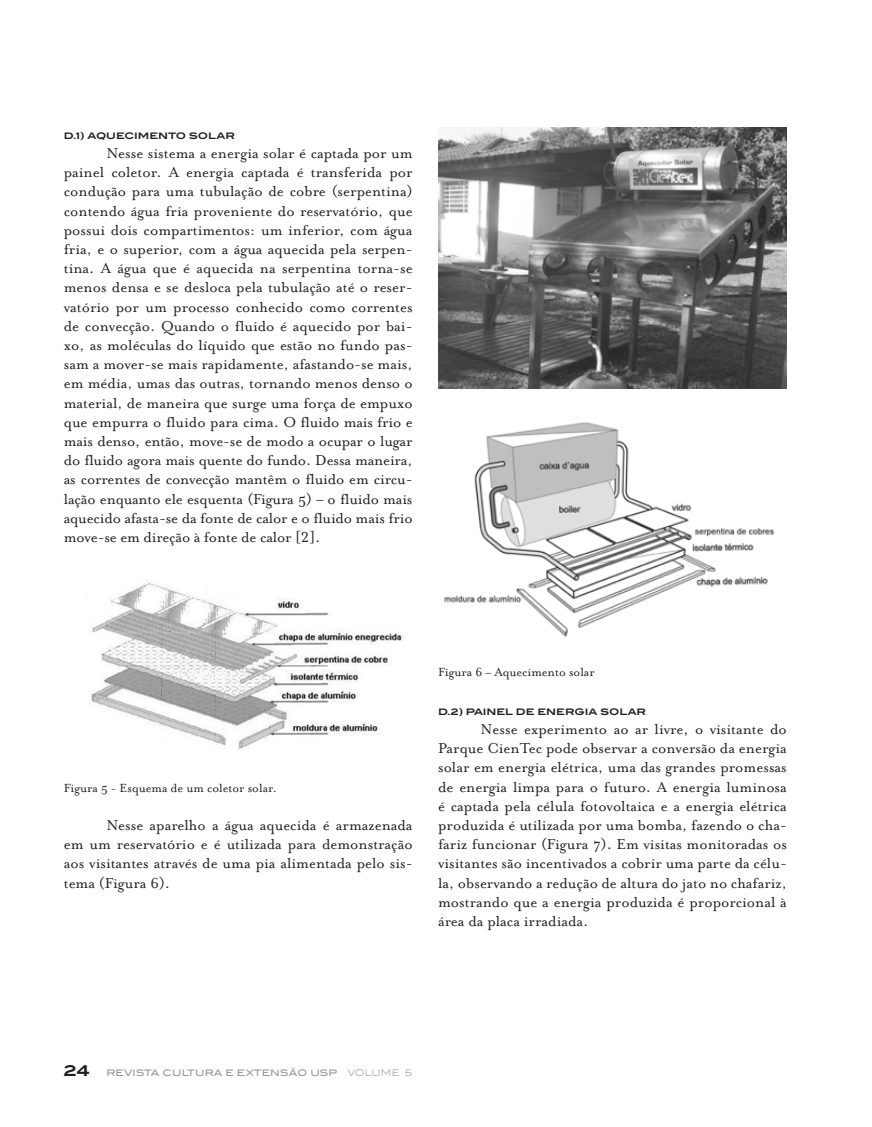
<style>
.page{position:relative;width:872px;height:1127px;background:#fff}
.page>*{position:absolute;margin:0;border:0;box-sizing:border-box;transform-origin:0 0}
.t1{font:16.5px/19.2px "Mrs Eaves Roman";color:#231f20;text-align:justify}
.t2{font:13.5px "Mrs Eaves Roman";color:#231f20}
.t3{font:700 9px "Blair ITC";color:#231f20}
.t4{font:500 9px "Blair ITC";letter-spacing:.02em;color:#939598}
.s1{font-family:"Mrs Eaves Fractions"}
.s2{font-weight:700;font-size:15px;color:#231f20}
.s3{font-weight:300}
</style>
<div class="page">
<img style="left:91px;top:583px;width:314px;height:166px">
<img style="left:438px;top:128px;width:349px;height:260px">
<img style="left:444px;top:422px;width:330px;height:215px">
<p class="t3" style="left:64px;top:130px;width:172px">D.1) AQUECIMENTO SOLAR</p>
<p class="t1" style="left:64px;top:144px;width:350px;text-indent:43px">Nesse sistema a energia solar é captada por um painel coletor. A energia captada é transferida por condução para uma tubulação de cobre (serpentina) contendo água fria proveniente do reservatório, que possui dois compartimentos: um inferior, com água fria, e o superior, com a água aquecida pela serpen&shy;tina. A água que é aquecida na serpentina torna-se menos densa e se desloca pela tubulação até o reser&shy;vatório por um processo conhecido como correntes de convecção. Quando o fluido é aquecido por bai&shy;xo, as moléculas do líquido que estão no fundo pas&shy;sam a mover-se mais rapidamente, afastando-se mais, em média, umas das outras, tornando menos denso o material, de maneira que surge uma força de empuxo que empurra o fluido para cima. O fluido mais frio e mais denso, então, move-se de modo a ocupar o lugar do fluido agora mais quente do fundo. Dessa maneira, as correntes de convecção mantêm o fluido em circu&shy;lação enquanto ele esquenta (Figura 5) – o fluido mais aquecido afasta-se da fonte de calor e o fluido mais frio move-se em direção à fonte de calor <span class="s1">[2]</span>.</p>
<p class="t2" style="left:64px;top:780px;width:215px">Figura 5 - Esquema de um coletor solar.</p>
<p class="t1" style="left:64px;top:816px;width:350px;text-indent:43px">Nesse aparelho a água aquecida é armazenada em um reservatório e é utilizada para demonstração aos visitantes através de uma pia alimentada pelo sis&shy;tema (Figura 6).</p>
<p class="t2" style="left:438px;top:665px;width:158px">Figura 6 – Aquecimento solar</p>
<p class="t3" style="left:438px;top:706px;width:209px">D.2) PAINEL DE ENERGIA SOLAR</p>
<p class="t1" style="left:438px;top:720px;width:350px;text-indent:43px">Nesse experimento ao ar livre, o visitante do Parque CienTec pode observar a conversão da energia solar em energia elétrica, uma das grandes promessas de energia limpa para o futuro. A energia luminosa é captada pela célula fotovoltaica e a energia elétrica produzida é utilizada por uma bomba, fazendo o cha&shy;fariz funcionar (Figura 7). Em visitas monitoradas os visitantes são incentivados a cobrir uma parte da célu&shy;la, observando a redução de altura do jato no chafariz, mostrando que a energia produzida é proporcional à área da placa irradiada.</p>
<p class="t4" style="left:64px;top:1067px;width:350px"><span class="s2">24</span> REVISTA CULTURA E EXTENSÃO USP <span class="s3">VOLUME 5</span></p>
</div>
